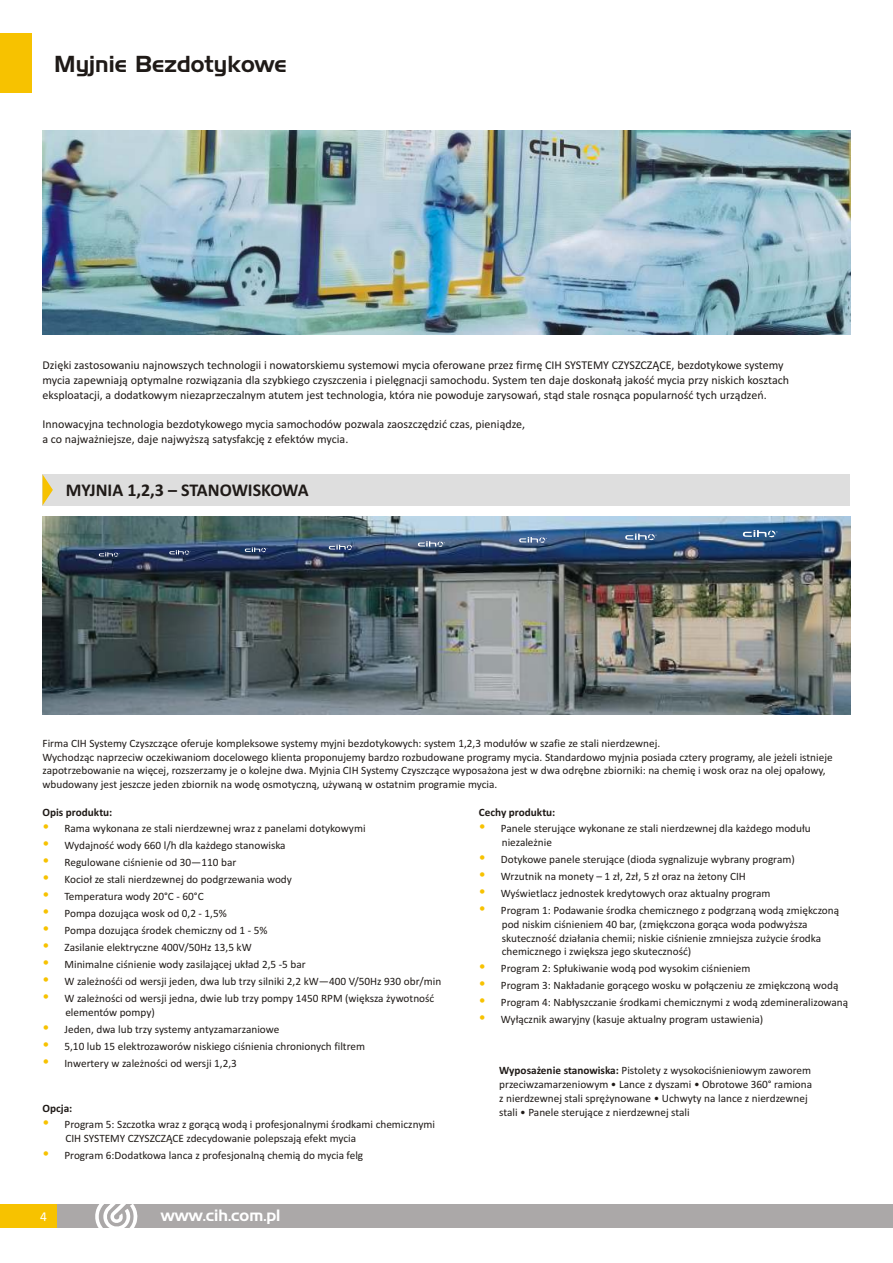
<style>
.page{position:relative;width:893px;height:1263px;background:#fff}
.page>*{position:absolute;margin:0;border:0;box-sizing:border-box;transform-origin:0 0}
.t1{font:22.5px "Handel PL";color:#1f1a17}
.t2{font:700 18px "Calibri";color:#1f1a17}
.t3{font:15.9px "Handel PL";color:#fff}
.t4{font:15.3px/17px "Wingdings";color:#f7c200;text-align:justify}
.t5{font:13.5px "Calibri";color:#fff}
.t6{font:12px/14.7px "Calibri";color:#1f1a17}
.t7{font:11.25px/17px "Calibri";color:#1f1a17}
.t8{font:700 11.25px "Calibri";color:#1f1a17}
.s1{font-weight:700}
</style>
<div class="page">
<div style="left:57px;top:1204px;width:836px;height:24px;background:#aba8a8"></div>
<div style="left:0;top:1204px;width:57px;height:24px;background:#f7c200"></div>
<div style="left:0;top:33px;width:31px;height:60px;background:#f7c200"></div>
<svg style="left:95px;top:1204px;width:43px;height:24px"></svg>
<div style="left:43px;top:474px;width:807px;height:31px;background:#dedede"></div>
<svg style="left:43px;top:475px;width:10px;height:30px"></svg>
<img style="left:43px;top:131px;width:807px;height:203px">
<img style="left:43px;top:516px;width:807px;height:198px">
<svg style="left:743px;top:530px;width:34px;height:8px"></svg>
<svg style="left:625px;top:534px;width:32px;height:7px"></svg>
<svg style="left:519px;top:537px;width:28px;height:7px"></svg>
<svg style="left:418px;top:541px;width:27px;height:7px"></svg>
<svg style="left:329px;top:545px;width:25px;height:6px"></svg>
<svg style="left:245px;top:547px;width:22px;height:6px"></svg>
<svg style="left:169px;top:550px;width:22px;height:5px"></svg>
<svg style="left:99px;top:552px;width:21px;height:5px"></svg>
<h1 class="t1" style="left:54px;top:51px;width:233px">Myjnie Bezdotykowe</h1>
<p class="t6" style="left:42px;top:359px;width:748px">Dzięki zastosowaniu najnowszych technologii i nowatorskiemu systemowi mycia oferowane przez firmę CIH SYSTEMY CZYSZCZĄCE, bezdotykowe systemy mycia zapewniają optymalne rozwiązania dla szybkiego czyszczenia i pielęgnacji samochodu. System ten daje doskonałą jakość mycia przy niskich kosztach eksploatacji, a dodatkowym niezaprzeczalnym atutem jest technologia, która nie powoduje zarysowań, stąd stale rosnąca popularność tych urządzeń.</p>
<p class="t6" style="left:42px;top:418px;width:484px">Innowacyjna technologia bezdotykowego mycia samochodów pozwala zaoszczędzić czas, pieniądze, a co najważniejsze, daje najwyższą satysfakcję z efektów mycia.</p>
<h2 class="t2" style="left:66px;top:482px;width:244px">MYJNIA 1,2,3 – STANOWISKOWA</h2>
<p class="t7" style="left:42px;top:737px;width:792px;line-height:13.8px">Firma CIH Systemy Czyszczące oferuje kompleksowe systemy myjni bezdotykowych: system 1,2,3 modułów w szafie ze stali nierdzewnej.<br>Wychodząc naprzeciw oczekiwaniom docelowego klienta proponujemy bardzo rozbudowane programy mycia. Standardowo myjnia posiada cztery programy, ale jeżeli istnieje zapotrzebowanie na więcej, rozszerzamy je o kolejne dwa. Myjnia CIH Systemy Czyszczące wyposażona jest w dwa odrębne zbiorniki: na chemię i wosk oraz na olej opałowy, wbudowany jest jeszcze jeden zbiornik na wodę osmotyczną, używaną w ostatnim programie mycia.</p>
<p class="t8" style="left:42px;top:807px;width:71px">Opis produktu:</p>
<p class="t7" style="left:64px;top:821px;width:378px">Rama wykonana ze stali nierdzewnej wraz z panelami dotykowymi<br>Wydajność wody 660 l/h dla każdego stanowiska<br>Regulowane ciśnienie od 30—110 bar<br>Kocioł ze stali nierdzewnej do podgrzewania wody<br>Temperatura wody 20°C - 60°C<br>Pompa dozująca wosk od 0,2 - 1,5%<br>Pompa dozująca środek chemiczny od 1 - 5%<br>Zasilanie elektryczne 400V/50Hz 13,5 kW<br>Minimalne ciśnienie wody zasilającej układ 2,5 -5 bar<br>W zależnośći od wersji jeden, dwa lub trzy silniki 2,2 kW—400 V/50Hz 930 obr/min W zależności od wersji jedna, dwie lub trzy pompy 1450 RPM (większa żywotność</p>
<p class="t7" style="left:64px;top:1005px;width:302px">elementów pompy)<br>Jeden, dwa lub trzy systemy antyzamarzaniowe<br>5,10 lub 15 elektrozaworów niskiego ciśnienia chronionych filtrem Inwertery w zależności od wersji 1,2,3</p>
<p class="t8" style="left:479px;top:807px;width:78px">Cechy produktu:</p>
<p class="t7" style="left:501px;top:822px;width:311px;line-height:14px">Panele sterujące wykonane ze stali nierdzewnej dla każdego modułu niezależnie</p>
<p class="t7" style="left:501px;top:852px;width:340px">Dotykowe panele sterujące (dioda sygnalizuje wybrany program)<br>Wrzutnik na monety – 1 zł, 2zł, 5 zł oraz na żetony CIH<br>Wyświetlacz jednostek kredytowych oraz aktualny program<br>Program 1: Podawanie środka chemicznego z podgrzaną wodą zmiękczoną</p>
<p class="t7" style="left:502px;top:918px;width:321px;line-height:13.8px">pod niskim ciśnieniem 40 bar, (zmiękczona gorąca woda podwyższa skuteczność działania chemii; niskie ciśnienie zmniejsza zużycie środka chemicznego i zwiększa jego skuteczność)</p>
<p class="t7" style="left:501px;top:961px;width:349px">Program 2: Spłukiwanie wodą pod wysokim ciśnieniem<br>Program 3: Nakładanie gorącego wosku w połączeniu ze zmiękczoną wodą Program 4: Nabłyszczanie środkami chemicznymi z wodą zdemineralizowaną Wyłącznik awaryjny (kasuje aktualny program ustawienia)</p>
<h3 class="t4" style="left:42px;top:819px;width:47px">• • • • • • • • • • •</h3>
<h3 class="t4" style="left:42px;top:1020px;width:47px">• • •</h3>
<h3 class="t4" style="left:479px;top:867px;width:47px">• • •</h3>
<h3 class="t4" style="left:479px;top:959px;width:47px">• • • •</h3>
<p class="t7" style="left:499px;top:1064px;width:314px;line-height:13.8px"><span class="s1">Wyposażenie stanowiska:</span> Pistolety z wysokociśnieniowym zaworem przeciwzamarzeniowym • Lance z dyszami • Obrotowe 360° ramiona z nierdzewnej stali sprężynowane • Uchwyty na lance z nierdzewnej stali • Panele sterujące z nierdzewnej stali</p>
<p class="t8" style="left:43px;top:1103px;width:31px">Opcja:</p>
<p class="t7" style="left:65px;top:1118px;width:372px;line-height:14px">Program 5: Szczotka wraz z gorącą wodą i profesjonalnymi środkami chemicznymi<br>CIH SYSTEMY CZYSZCZĄCE zdecydowanie polepszają efekt mycia</p>
<p class="t7" style="left:65px;top:1148px;width:300px">Program 6:Dodatkowa lanca z profesjonalną chemią do mycia felg</p>
<p class="t5" style="left:40px;top:1210px;width:8px">4</p>
<h3 class="t3" style="left:161px;top:1206px;width:121px">www.cih.com.pl</h3>
</div>
